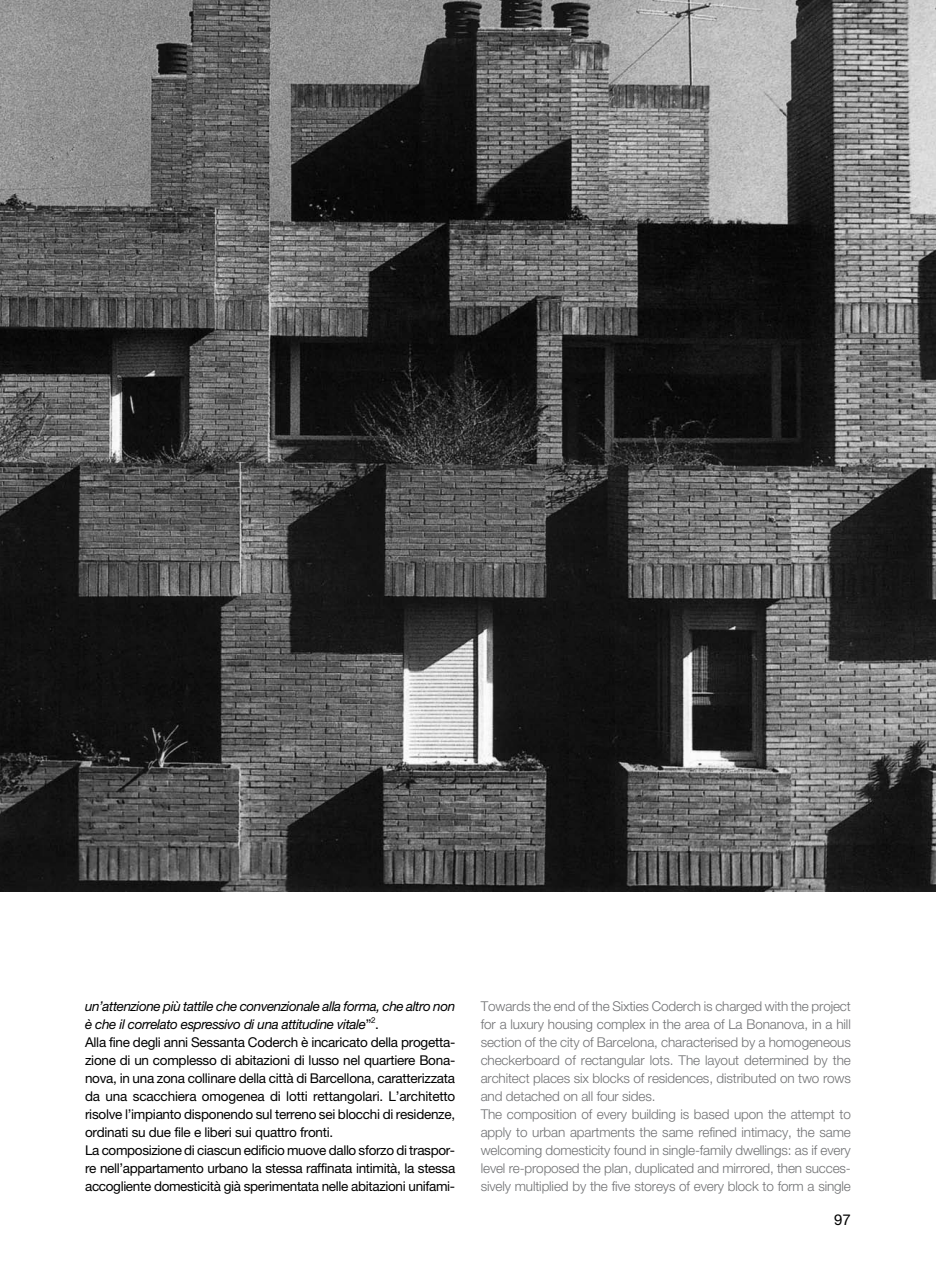
<style>
.page{position:relative;width:936px;height:1263px;background:#fff}
.page>*{position:absolute;margin:0;border:0;box-sizing:border-box;transform-origin:0 0}
.t1{font:15px "Helvetica Neue";color:#000}
.t2{font:13.5px/18px "Helvetica Neue";letter-spacing:-.02em;color:#000}
.t3{font:300 13.5px/18px "Helvetica Neue";letter-spacing:-.01em;color:#707173}
.s1{font-style:italic}
</style>
<div class="page">
<img style="left:0;top:0;width:935px;height:891px">
<p class="t2" style="left:85px;top:997px;width:372px"><span class="s1">un’attenzione più tattile che convenzionale alla forma, che altro non è che il correlato espressivo di una attitudine vitale</span>”<sup>2</sup>.<br>Alla fine degli anni Sessanta Coderch è incaricato della progetta&shy;zione di un complesso di abitazioni di lusso nel quartiere Bona&shy;nova, in una zona collinare della città di Barcellona, caratterizzata da una scacchiera omogenea di lotti rettangolari. L’architetto risolve l’impianto disponendo sul terreno sei blocchi di residenze, ordinati su due file e liberi sui quattro fronti.<br>La composizione di ciascun edificio muove dallo sforzo di traspor&shy;re nell’appartamento urbano la stessa raffinata intimità, la stessa accogliente domesticità già sperimentata nelle abitazioni unifami-</p>
<p class="t3" style="left:480px;top:996px;width:371px">Towards the end of the Sixties Coderch is charged with the project for a luxury housing complex in the area of La Bonanova, in a hill section of the city of Barcelona, characterised by a homogeneous checkerboard of rectangular lots. The layout determined by the architect places six blocks of residences, distributed on two rows and detached on all four sides.<br>The composition of every building is based upon the attempt to apply to urban apartments the same refined intimacy, the same welcoming domesticity found in single-family dwellings: as if every level re-proposed the plan, duplicated and mirrored, then succes&shy;sively multiplied by the five storeys of every block to form a single</p>
<p class="t1" style="left:834px;top:1210px;width:18px">97</p>
</div>
